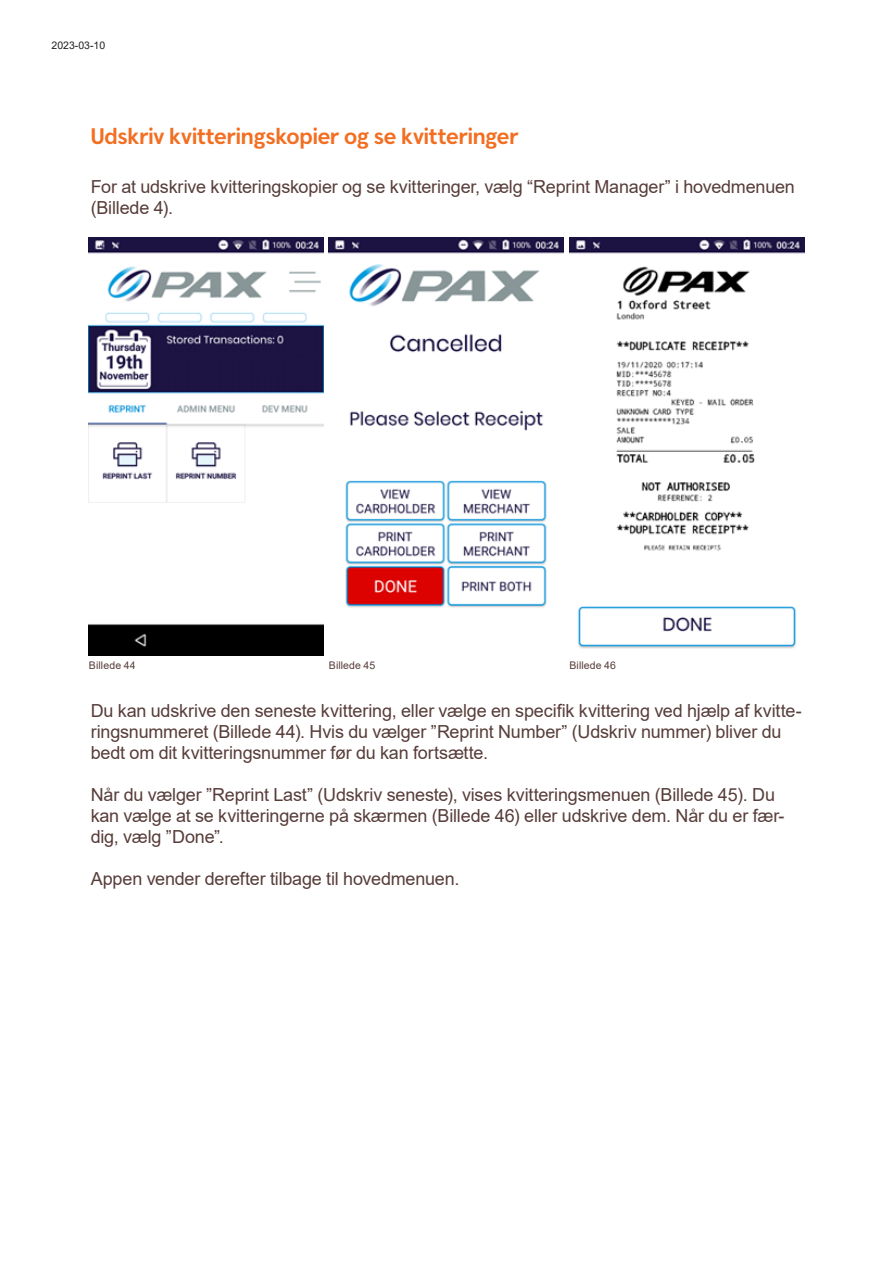
<style>
.page{position:relative;width:893px;height:1263px;background:#fff}
.page>*{position:absolute;margin:0;border:0;box-sizing:border-box;transform-origin:0 0}
.ingress{font:700 22.5px "Swedbank Headline";letter-spacing:-.005em;color:#f36e21}
.ingress-2{font:18px/21px "Arial";letter-spacing:-.01em;color:#573d39}
.ingress-3{font:10.5px "Arial";letter-spacing:.01em;color:#573d39}
.t1{font:10.5px "Arial";color:#231f20}
</style>
<div class="page">
<img style="left:89px;top:238px;width:235px;height:417px">
<img style="left:329px;top:238px;width:234px;height:370px">
<img style="left:569px;top:238px;width:235px;height:411px">
<p class="t1" style="left:52px;top:38px;width:55px">2023-03-10</p>
<p class="ingress" style="left:91px;top:123px;width:429px">Udskriv kvitteringskopier og se kvitteringer</p>
<p class="ingress-2" style="left:91px;top:176px;width:706px">For at udskrive kvitteringskopier og se kvitteringer, vælg “Reprint Manager” i hovedmenuen (Billede 4).</p>
<p class="ingress-3" style="left:89px;top:658px;width:48px">Billede 44</p>
<p class="ingress-3" style="left:329px;top:658px;width:48px">Billede 45</p>
<p class="ingress-3" style="left:569px;top:658px;width:48px">Billede 46</p>
<p class="ingress-2" style="left:91px;top:700px;width:712px">Du kan udskrive den seneste kvittering, eller vælge en specifik kvittering ved hjælp af kvitte&shy;ringsnummeret (Billede 44). Hvis du vælger ”Reprint Number” (Udskriv nummer) bliver du bedt om dit kvitteringsnummer før du kan fortsætte.</p>
<p class="ingress-2" style="left:91px;top:784px;width:695px">Når du vælger ”Reprint Last” (Udskriv seneste), vises kvitteringsmenuen (Billede 45). Du kan vælge at se kvitteringerne på skærmen (Billede 46) eller udskrive dem. Når du er fær&shy;dig, vælg ”Done”.</p>
<p class="ingress-2" style="left:91px;top:868px;width:370px">Appen vender derefter tilbage til hovedmenuen.</p>
</div>
